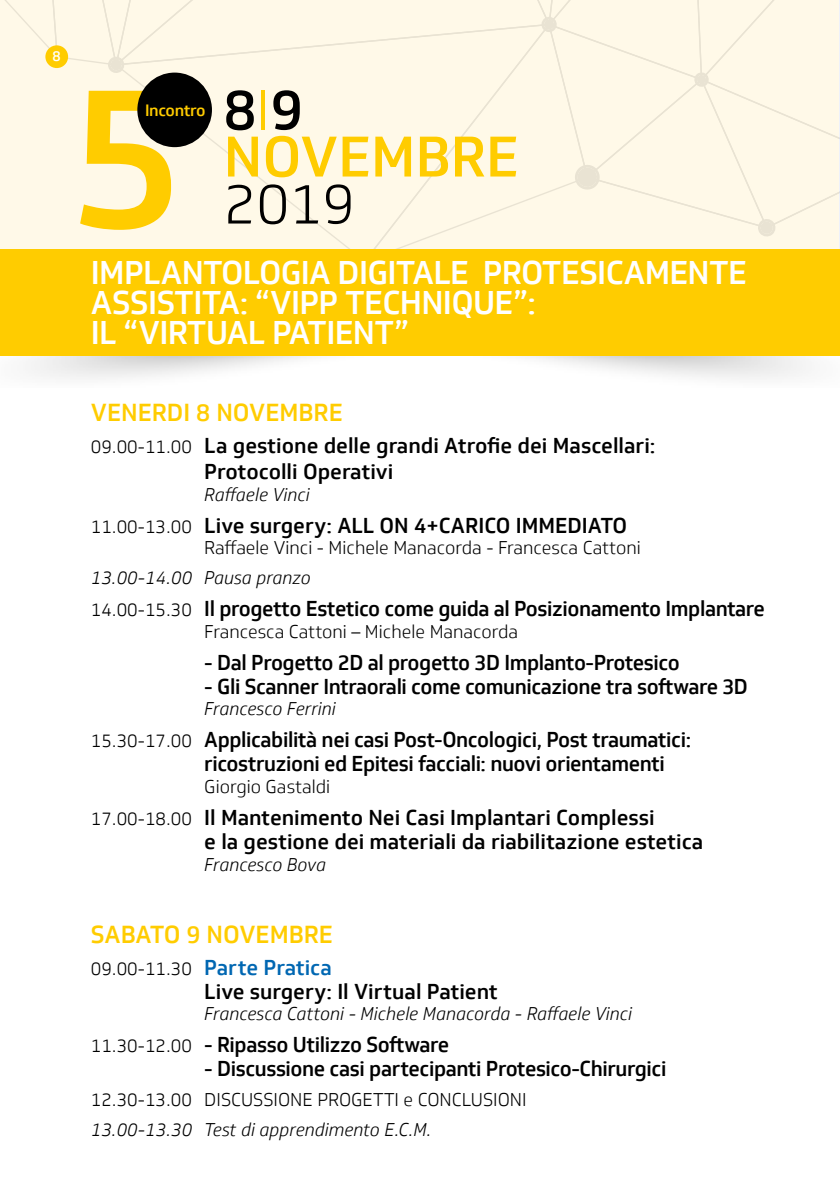
<style>
.page{position:relative;width:840px;height:1191px;background:#fff}
.page>*{position:absolute;margin:0;border:0;box-sizing:border-box;transform-origin:0 0}
.t1{font:500 200px "Soleto";color:#fc0}
.t2{font:500 56px/47px "Soleto";color:#fc0}
.t3{font:300 56px "Soleto";color:#000}
.t4{font:500 32px/30px "Soleto";letter-spacing:-.02em;color:#fff}
.t5{font:500 24px "Soleto";color:#fc0}
.t6{font:500 21px/24px "Soleto";letter-spacing:-.02em;color:#000}
.t7{font:500 21px/24px "Soleto";color:#000}
.t8{font:italic 300 18px "Soleto";color:#000}
.t9{font:300 18px "Soleto";color:#000}
.t10{font:500 16px "Soleto";letter-spacing:-.02em;color:#fc0}
.t11{font:500 14px "Soleto";color:#fff}
.s1{color:#000}
.s2{font-weight:300}
.s3{font-weight:300;font-size:18px}
.s4{color:#0067b2}
</style>
<div class="page">
<div style="left:0;top:0;width:839px;height:261px;background:#fff9e8"></div>
<svg style="left:5px;top:0;width:834px;height:237px"></svg>
<div style="left:45px;top:45px;width:23px;height:23px;background:#fc0;border-radius:50%"></div>
<div style="left:0;top:249px;width:839px;height:107px;background:#fc0"></div>
<div style="left:137px;top:73px;width:75px;height:74px;background:#000;border-radius:50%"></div>
<p class="t11" style="left:53px;top:47px;width:10px">8</p>
<h1 class="t1" style="left:69px;top:33px;width:119px">5</h1>
<p class="t10" style="left:145px;top:101px;width:62px">Incontro</p>
<h2 class="t2" style="left:223px;top:87px;width:296px"><span class="s1">8</span><span class="s2">I</span><span class="s1">9<br></span>NOVEMBRE</h2>
<h2 class="t3" style="left:223px;top:171px;width:133px">2019</h2>
<h3 class="t4" style="left:91px;top:258px;width:657px">IMPLANTOLOGIA DIGITALE PROTESICAMENTE<br>ASSISTITA: “VIPP TECHNIQUE”:<br>IL “VIRTUAL PATIENT”</h3>
<p class="t5" style="left:91px;top:397px;width:253px">VENERDI 8 NOVEMBRE</p>
<p class="t7" style="left:204px;top:432px;width:452px;line-height:26.4px;text-indent:-113px"><span class="s3">09.00-11.00</span> La gestione delle grandi Atrofie dei Mascellari:<br>Protocolli Operativi</p>
<p class="t8" style="left:204px;top:484px;width:107px">Raffaele Vinci</p>
<p class="t7" style="left:91px;top:513px;width:537px"><span class="s3">11.00-13.00</span> Live surgery: ALL ON 4+CARICO IMMEDIATO</p>
<p class="t9" style="left:204px;top:537px;width:437px">Raffaele Vinci - Michele Manacorda - Francesca Cattoni</p>
<p class="t8" style="left:91px;top:567px;width:221px">13.00-14.00 Pausa pranzo</p>
<p class="t6" style="left:91px;top:597px;width:675px"><span class="s3">14.00-15.30</span> Il progetto Estetico come guida al Posizionamento Implantare</p>
<p class="t9" style="left:204px;top:621px;width:315px">Francesca Cattoni – Michele Manacorda</p>
<p class="t6" style="left:204px;top:650px;width:476px">- Dal Progetto 2D al progetto 3D Implanto-Protesico</p>
<p class="t6" style="left:204px;top:674px;width:545px">- Gli Scanner Intraorali come comunicazione tra software 3D</p>
<p class="t8" style="left:204px;top:698px;width:133px">Francesco Ferrini</p>
<p class="t6" style="left:204px;top:728px;width:488px;text-indent:-113px"><span class="s3">15.30-17.00</span> Applicabilità nei casi Post-Oncologici, Post traumatici: ricostruzioni ed Epitesi facciali: nuovi orientamenti</p>
<p class="t9" style="left:204px;top:776px;width:127px">Giorgio Gastaldi</p>
<p class="t7" style="left:204px;top:805px;width:500px;text-indent:-113px"><span class="s3">17.00-18.00</span> Il Mantenimento Nei Casi Implantari Complessi<br>e la gestione dei materiali da riabilitazione estetica</p>
<p class="t8" style="left:204px;top:853px;width:123px">Francesco Bova</p>
<p class="t5" style="left:91px;top:919px;width:243px">SABATO 9 NOVEMBRE</p>
<p class="t7" style="left:204px;top:955px;width:295px;text-indent:-113px"><span class="s3">09.00-11.30</span> <span class="s4">Parte Pratica<br></span>Live surgery: Il Virtual Patient</p>
<p class="t8" style="left:204px;top:1003px;width:429px">Francesca Cattoni - Michele Manacorda - Raffaele Vinci</p>
<p class="t6" style="left:91px;top:1033px;width:359px"><span class="s3">11.30-12.00</span> - Ripasso Utilizzo Software</p>
<p class="t6" style="left:204px;top:1057px;width:463px">- Discussione casi partecipanti Protesico-Chirurgici</p>
<p class="t9" style="left:91px;top:1089px;width:437px">12.30-13.00 DISCUSSIONE PROGETTI e CONCLUSIONI</p>
<p class="t8" style="left:91px;top:1118px;width:342px">13.00-13.30 Test di apprendimento E.C.M.</p>
</div>
